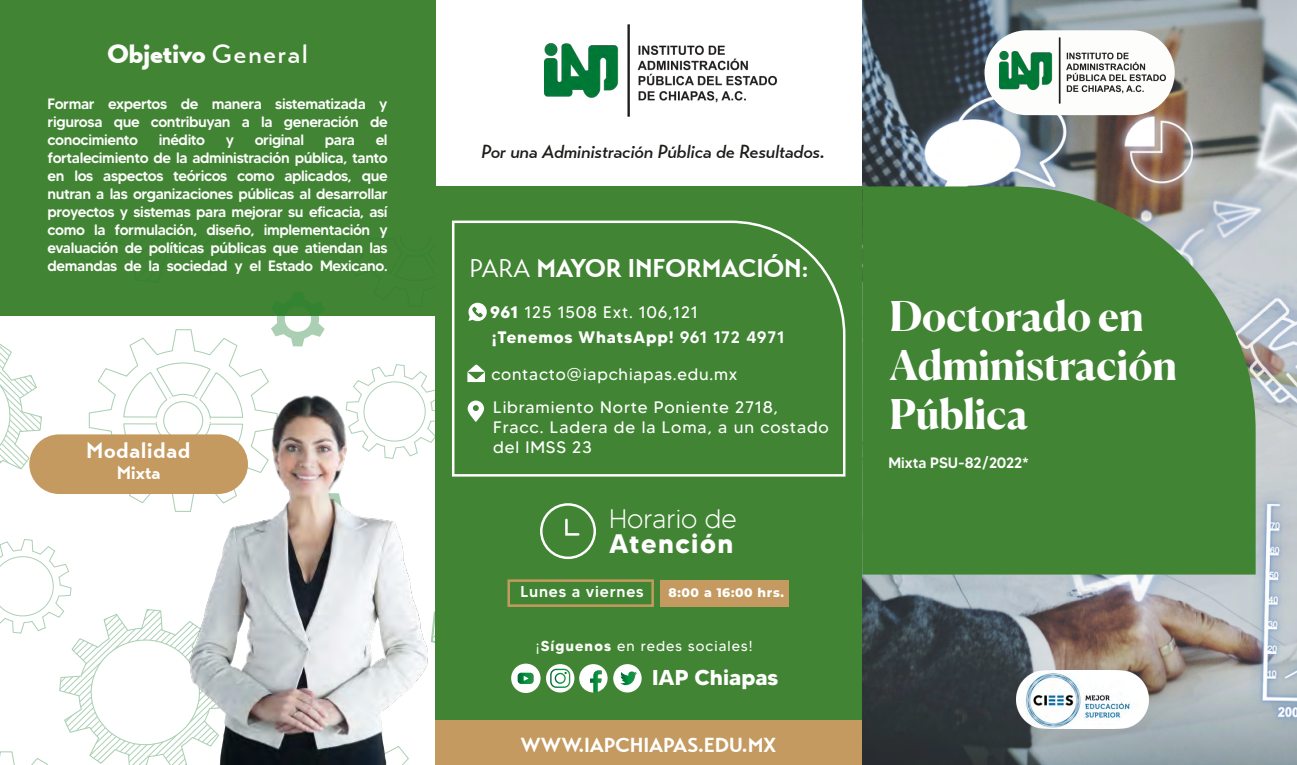
<style>
.page{position:relative;width:1297px;height:765px;background:#fff}
.page>*{position:absolute;margin:0;border:0;box-sizing:border-box;transform-origin:0 0}
.t1{font:700 40.88px/49px "Canela";letter-spacing:-.005em;color:#fff}
.t2{font:300 26.75px "MADETOMMY";color:#fff}
.t3{font:700 26.75px "MADETOMMY";letter-spacing:.055em;color:#fff}
.t4{font:900 26.62px "Transat";color:#fdfdfc}
.t5{font:700 25.62px "Transat";letter-spacing:-.005em;color:#fff}
.t6{font:700 22.5px "Transat";letter-spacing:.04em;color:#fff}
.t7{font:700 21.5px "MADETOMMY";color:#fff}
.t8{font:700 20.25px "Transat";color:#fff}
.t9{font:italic 500 18.88px "Transat";color:#1d1d1b}
.t10{font:700 18.75px "Transat";color:#fff}
.t11{font:16.62px/32.9px "MADETOMMY";letter-spacing:.05em;color:#fff}
.t12{font:700 16.62px/25.2px "MADETOMMY";letter-spacing:.05em;color:#fff}
.t13{font:500 15.62px "MADETOMMY";letter-spacing:.05em;color:#fdfdfc}
.t14{font:500 15px/18px "MADETOMMY";letter-spacing:-.025em;color:#fdfdfc;text-align:justify}
.t15{font:500 15px "MADETOMMY";letter-spacing:-.01em;color:#fff}
.t16{font:14.5px "MADETOMMY";letter-spacing:.075em;color:#fcfcfa}
.t17{font:800 12.38px "Montserrat";letter-spacing:.05em;color:#fff}
.s1{font-weight:500}
.s2{font-family:"Transat Standard";font-weight:400}
.s3{font-weight:400}
.s4{font-weight:700}
</style>
<div class="page">
<div style="left:0;top:0;width:435px;height:316px;background:#418433"></div>
<svg style="left:0;top:237px;width:435px;height:528px"></svg>
<img style="left:544px;top:24px;width:232px;height:93px">
<div style="left:435px;top:186px;width:427px;height:579px;background:#418433"></div>
<svg style="left:452px;top:220px;width:394px;height:257px"></svg>
<svg style="left:468px;top:303px;width:18px;height:18px"></svg>
<div style="left:435px;top:720px;width:427px;height:45px;background:#c49a60"></div>
<img style="left:862px;top:0;width:434px;height:765px">
<svg style="left:862px;top:186px;width:393px;height:389px;background:#4a873e"></svg>
<div style="left:984px;top:30px;width:190px;height:85px;background:#fdfdfc;border-radius:42px"></div>
<img style="left:999px;top:0;width:166px;height:154px">
<img style="left:1015px;top:670px;width:132px;height:59px">
<img style="left:76px;top:363px;width:603px;height:402px">
<div style="left:29px;top:434px;width:219px;height:60px;background:#c49a60;border-radius:30px"></div>
<div style="left:540px;top:503px;width:56px;height:56px;border:2px solid #fff;border-radius:50%"></div>
<svg style="left:564px;top:517px;width:16px;height:20px"></svg>
<div style="left:660px;top:580px;width:128px;height:26px;background:#c49a60"></div>
<div style="left:507px;top:579px;width:146px;height:28px;border:2px solid #c49a5f"></div>
<h3 class="t4" style="left:107px;top:39px;width:201px">Objetivo <span class="s1">General</span></h3>
<p class="t14" style="left:48px;top:95px;width:341px">Formar expertos de manera sistematizada y rigurosa que contribuyan a la generación de conocimiento</p>
<p class="t14" style="left:159px;top:131px;width:48px">inédito</p>
<p class="t14" style="left:226px;top:131px;width:10px">y</p>
<p class="t14" style="left:255px;top:131px;width:51px">original</p>
<p class="t14" style="left:325px;top:131px;width:32px">para</p>
<p class="t14" style="left:48px;top:131px;width:341px;text-indent:328px">el fortalecimiento de la administración pública, tanto en los aspectos teóricos como aplicados, que nutran a las organizaciones públicas al desarrollar proyectos y sistemas para mejorar su eficacia, así como la formulación, diseño, implementación y evaluación de políticas públicas que atiendan las demandas de la sociedad y el Estado Mexicano.</p>
<p class="t9" style="left:481px;top:141px;width:345px">Por una Administración Pública de Resultados.</p>
<h3 class="t5" style="left:469px;top:254px;width:340px"><span class="s2">PARA</span> MAYOR INFORMACIÓN<span class="s1">:</span></h3>
<p class="t12" style="left:490px;top:299px;width:296px">961 <span class="s3">125 1508 Ext. 106,121<br></span>¡Tenemos WhatsApp! <span class="s1">961 172 4971</span></p>
<h3 class="t6" style="left:86px;top:438px;width:105px">Modalidad</h3>
<p class="t10" style="left:117px;top:462px;width:45px">Mixta</p>
<p class="t11" style="left:491px;top:358px;width:288px">contacto@iapchiapas.edu.mx<br>Libramiento Norte Poniente 2718,</p>
<p class="t11" style="left:493px;top:417px;width:337px;line-height:20px">Fracc. Ladera de la Loma, a un costado del IMSS 23</p>
<h2 class="t2" style="left:609px;top:503px;width:129px">Horario de</h2>
<h2 class="t3" style="left:609px;top:527px;width:126px">Atención</h2>
<p class="t13" style="left:520px;top:582px;width:125px">Lunes a viernes</p>
<p class="t17" style="left:668px;top:584px;width:117px">8:00 a 16:00 hrs.</p>
<p class="t16" style="left:535px;top:637px;width:218px">¡<span class="s4">Síguenos</span> en redes sociales!</p>
<h3 class="t7" style="left:652px;top:664px;width:128px">IAP Chiapas</h3>
<h3 class="t8" style="left:520px;top:734px;width:257px">WWW.IAPCHIAPAS.EDU.MX</h3>
<h1 class="t1" style="left:889px;top:288px;width:289px">Doctorado en<br>Administración<br>Pública</h1>
<p class="t15" style="left:888px;top:454px;width:142px">Mixta PSU-82/2022*</p>
</div>
